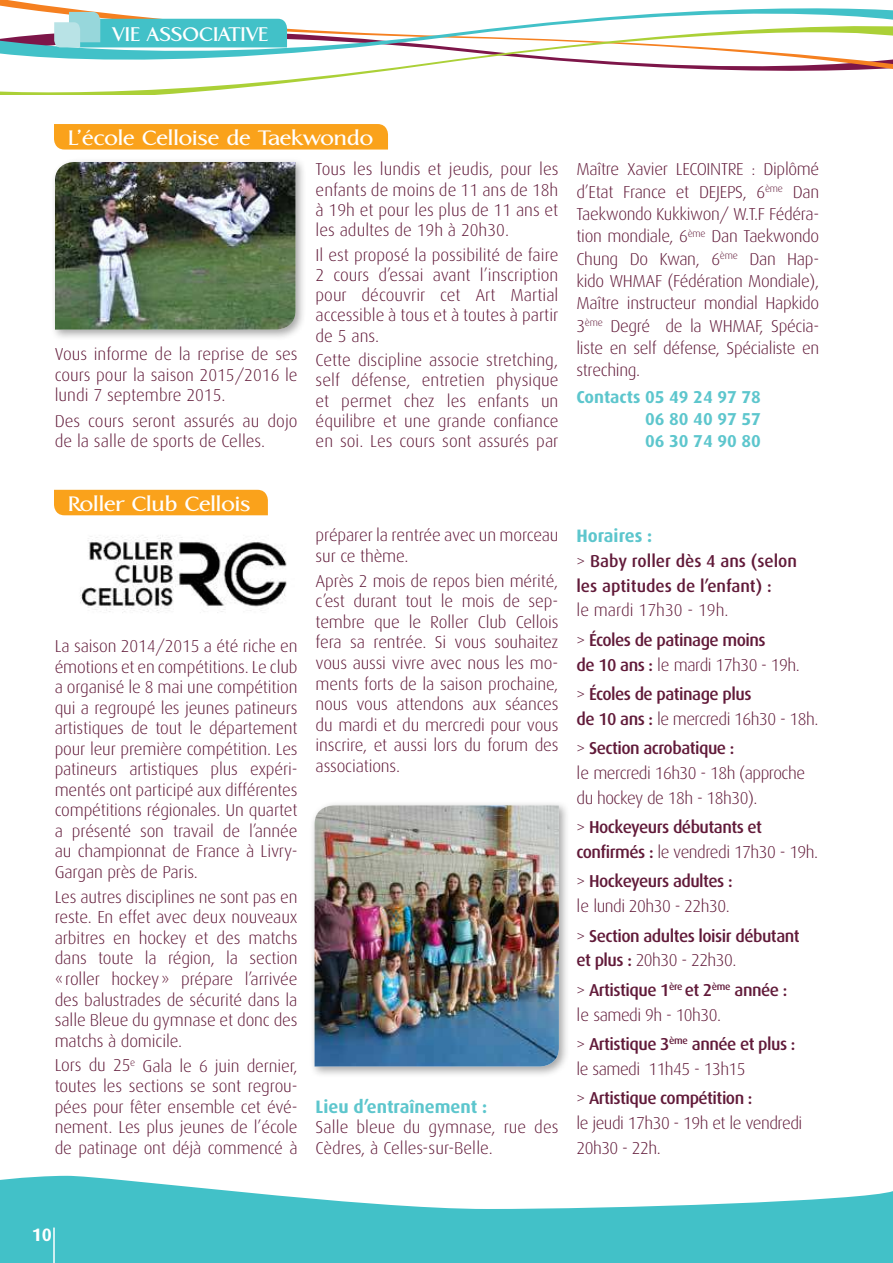
<style>
.page{position:relative;width:893px;height:1263px;background:#fff}
.page>*{position:absolute;margin:0;border:0;box-sizing:border-box;transform-origin:0 0}
.t1{font:700 27px "Aperto";color:#fff}
.t2{font:700 25.5px "Aperto";color:#fff}
.t3{font:700 18px "Dax";color:#5dc6cd}
.t4{font:700 18px "Dax";color:#fff}
.t5{font:300 17.25px/20.5px "Dax";letter-spacing:-.01em;color:#611a39;text-align:justify}
.t6{font:500 17.25px/24.9px "Dax";letter-spacing:-.03em;color:#611a39}
.t7{font:300 17.25px/24.9px "Dax";letter-spacing:-.03em;color:#611a39}
.t8{font:500 17.25px/24.9px "Dax";color:#611a39}
.t9{font:700 17.25px/22.4px "Dax";color:#5dc6cd;text-align:justify}
.s1{font-weight:300}
.s2{font-weight:500}
</style>
<div class="page">
<div style="left:54px;top:124px;width:334px;height:26px;background:#faa21b"></div>
<div style="left:54px;top:490px;width:214px;height:25px;background:#faa21b"></div>
<svg style="left:0;top:0;width:893px;height:17px"></svg>
<svg style="left:0;top:17px;width:893px;height:77px"></svg>
<svg style="left:0;top:1176px;width:893px;height:87px;fill:#42c1c8"></svg>
<hr style="left:53px;top:1227px;width:2px;height:36px;background:#fff">
<img style="left:80px;top:535px;width:207px;height:78px">
<div style="left:309px;top:800px;width:261px;height:278px;background:#000;opacity:.35"></div>
<img style="left:315px;top:805px;width:244px;height:261px">
<div style="left:50px;top:157px;width:257px;height:184px;background:#000;opacity:.35"></div>
<img style="left:55px;top:162px;width:240px;height:168px">
<svg style="left:54px;top:12px;width:233px;height:35px;background:#73cdcf"></svg>
<h2 class="t2" style="left:112px;top:23px;width:158px">VIE ASSOCIATIVE</h2>
<h1 class="t1" style="left:69px;top:126px;width:306px">L’école Celloise de Taekwondo</h1>
<p class="t5" style="left:55px;top:344px;width:244px">Vous informe de la reprise de ses cours pour la saison 2015/2016 le lundi 7 septembre 2015.</p>
<p class="t5" style="left:55px;top:410px;width:244px">Des cours seront assurés au dojo de la salle de sports de Celles.</p>
<h1 class="t1" style="left:69px;top:491px;width:184px">Roller Club Cellois</h1>
<p class="t5" style="left:55px;top:636px;width:244px">La saison 2014/2015 a été riche en émotions et en compétitions. Le club a organisé le 8 mai une compétition qui a regroupé les jeunes patineurs artistiques de tout le département pour leur première compétition. Les patineurs artistiques plus expéri&shy;mentés ont participé aux différentes compétitions régionales. Un quartet a présenté son travail de l’année au championnat de France à Livry-Gargan près de Paris.</p>
<p class="t5" style="left:55px;top:887px;width:244px">Les autres disciplines ne sont pas en reste. En effet avec deux nouveaux arbitres en hockey et des matchs dans toute la région, la section «roller hockey» prépare l’arrivée des balustrades de sécurité dans la salle Bleue du gymnase et donc des matchs à domicile.</p>
<p class="t5" style="left:55px;top:1055px;width:244px">Lors du 25<sup>e</sup> Gala le 6 juin dernier, toutes les sections se sont regrou&shy;pées pour fêter ensemble cet évé&shy;nement. Les plus jeunes de l’école de patinage ont déjà commencé à</p>
<p class="t5" style="left:316px;top:159px;width:244px">Tous les lundis et jeudis, pour les enfants de moins de 11 ans de 18h à 19h et pour les plus de 11 ans et les adultes de 19h à 20h30.</p>
<p class="t5" style="left:316px;top:245px;width:244px">Il est proposé la possibilité de faire 2 cours d’essai avant l’inscription pour découvrir cet Art Martial accessible à tous et à toutes à partir de 5 ans.</p>
<p class="t5" style="left:316px;top:350px;width:244px">Cette discipline associe stretching, self défense, entretien physique et permet chez les enfants un équilibre et une grande confiance en soi. Les cours sont assurés par</p>
<p class="t5" style="left:316px;top:525px;width:244px">préparer la rentrée avec un morceau sur ce thème.</p>
<p class="t5" style="left:316px;top:570px;width:244px">Après 2 mois de repos bien mérité, c’est durant tout le mois de sep&shy;tembre que le Roller Club Cellois fera sa rentrée. Si vous souhaitez vous aussi vivre avec nous les mo&shy;ments forts de la saison prochaine, nous vous attendons aux séances du mardi et du mercredi pour vous inscrire, et aussi lors du forum des associations.</p>
<p class="t3" style="left:316px;top:1096px;width:173px">Lieu d’entraînement :</p>
<p class="t5" style="left:316px;top:1117px;width:244px">Salle bleue du gymnase, rue des<br>Cèdres, à Celles-sur-Belle.</p>
<p class="t5" style="left:576px;top:158px;width:244px;line-height:22.4px">Maître Xavier LECOINTRE : Diplômé d’Etat France et DEJEPS, 6<sup>ème</sup> Dan Taekwondo Kukkiwon/ W.T.F Fédéra&shy;tion mondiale, 6<sup>ème</sup> Dan Taekwondo Chung Do Kwan, 6<sup>ème</sup> Dan Hap&shy;kido WHMAF (Fédération Mondiale), Maître instructeur mondial Hapkido 3<sup>ème</sup> Degré de la WHMAF, Spécia&shy;liste en self défense, Spécialiste en streching.</p>
<p class="t9" style="left:645px;top:386px;width:117px;text-indent:-69px">Contacts 05 49 24 97 78<br>06 80 40 97 57<br>06 30 74 90 80</p>
<p class="t3" style="left:576px;top:525px;width:77px">Horaires :</p>
<p class="t8" style="left:576px;top:548px;width:222px"><span class="s1">&gt;</span> Baby roller dès 4 ans (selon les aptitudes de l’enfant) :</p>
<p class="t6" style="left:576px;top:596px;width:191px;line-height:29.2px"><span class="s1">le mardi 17h30 - 19h.<br>&gt;</span> Écoles de patinage moins</p>
<p class="t6" style="left:576px;top:650px;width:225px;line-height:29.2px">de 10 ans : <span class="s1">le mardi 17h30 - 19h. &gt;</span> Écoles de patinage plus</p>
<p class="t6" style="left:576px;top:704px;width:244px;line-height:29.2px">de 10 ans : <span class="s1">le mercredi 16h30 - 18h. &gt;</span> Section acrobatique :</p>
<p class="t7" style="left:576px;top:761px;width:230px">le mercredi 16h30 - 18h (approche du hockey de 18h - 18h30).</p>
<p class="t6" style="left:576px;top:815px;width:243px"><span class="s1">&gt;</span> Hockeyeurs débutants et confirmés : <span class="s1">le vendredi 17h30 - 19h.</span></p>
<p class="t7" style="left:576px;top:869px;width:158px">&gt; <span class="s2">Hockeyeurs adultes : </span>le lundi 20h30 - 22h30.</p>
<p class="t6" style="left:576px;top:923px;width:225px"><span class="s1">&gt;</span> Section adultes loisir débutant et plus : <span class="s1">20h30 - 22h30.</span></p>
<p class="t6" style="left:576px;top:977px;width:212px"><span class="s1">&gt;</span> Artistique 1<sup>ère</sup> et 2<sup>ème</sup> année : <span class="s1">le samedi 9h - 10h30.</span></p>
<p class="t6" style="left:576px;top:1031px;width:221px"><span class="s1">&gt;</span> Artistique 3<sup>ème</sup> année et plus : <span class="s1">le samedi 11h45 - 13h15</span></p>
<p class="t7" style="left:576px;top:1086px;width:227px">&gt; <span class="s2">Artistique compétition :<br></span>le jeudi 17h30 - 19h et le vendredi<br>20h30 - 22h.</p>
<p class="t4" style="left:32px;top:1225px;width:22px">10</p>
</div>
